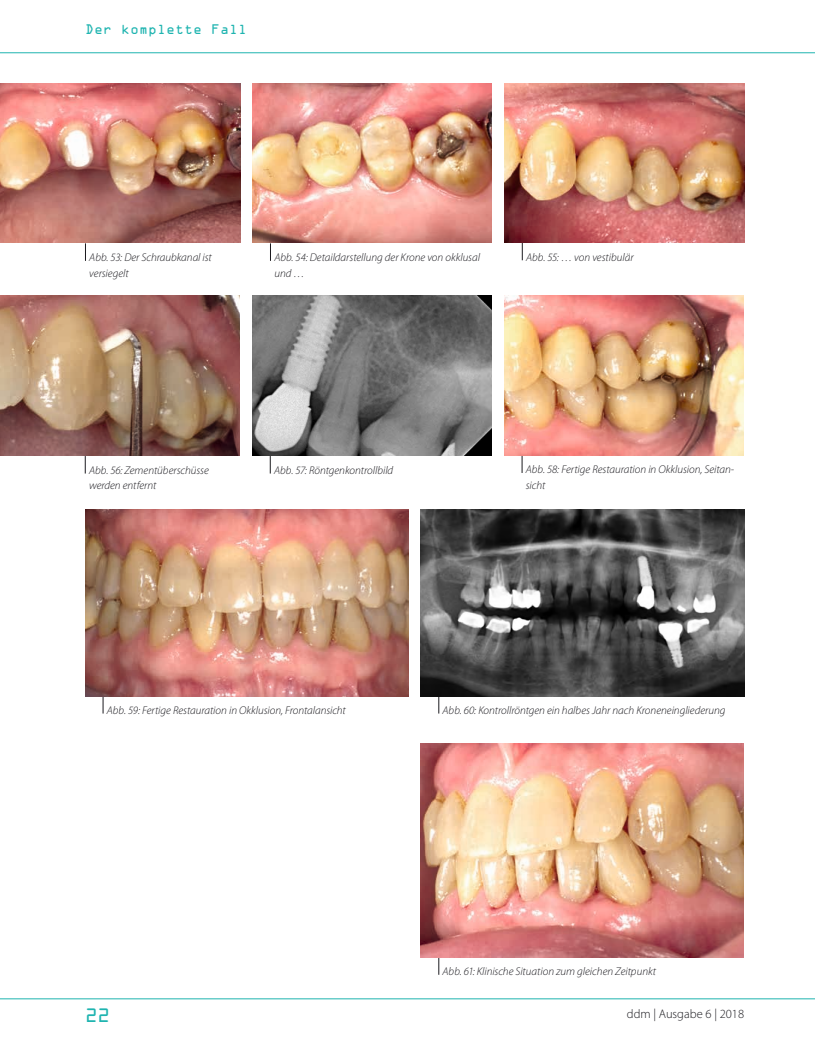
<style>
.page{position:relative;width:815px;height:1063px;background:#fff}
.page>*{position:absolute;margin:0;border:0;box-sizing:border-box;transform-origin:0 0}
.t1{font:17.5px "OCRA Std";color:#1fb4b0}
.t2{font:300 12.5px "Myriad Pro";color:#1b1a1f}
.t3{font:12.5px "OCRA Std";color:#1fb4b0}
.t4{font:italic 300 11.25px/15.6px "Myriad Pro";color:#1b1a1f}
</style>
<div class="page">
<hr style="left:0;top:52px;width:815px;height:1px;background:#1fb4b0">
<hr style="left:0;top:998px;width:815px;height:1px;background:#1fb4b0">
<svg style="left:270px;top:243px;width:1px;height:18px"></svg>
<svg style="left:270px;top:456px;width:1px;height:18px"></svg>
<svg style="left:438px;top:696px;width:1px;height:18px"></svg>
<svg style="left:85px;top:243px;width:1px;height:18px"></svg>
<svg style="left:85px;top:456px;width:1px;height:18px"></svg>
<svg style="left:103px;top:696px;width:1px;height:18px"></svg>
<img style="left:252px;top:83px;width:240px;height:160px">
<img style="left:252px;top:296px;width:240px;height:159px">
<img style="left:421px;top:509px;width:323px;height:187px">
<img style="left:0;top:83px;width:240px;height:160px">
<img style="left:0;top:296px;width:240px;height:159px">
<img style="left:86px;top:509px;width:322px;height:187px">
<svg style="left:522px;top:243px;width:1px;height:17px"></svg>
<svg style="left:522px;top:455px;width:1px;height:18px"></svg>
<svg style="left:438px;top:957px;width:1px;height:18px"></svg>
<img style="left:505px;top:83px;width:239px;height:160px">
<img style="left:504px;top:296px;width:240px;height:159px">
<img style="left:421px;top:743px;width:322px;height:214px">
<p class="t3" style="left:85px;top:23px;width:164px">Der komplette Fall</p>
<p class="t4" style="left:89px;top:250px;width:124px">Abb. 53: Der Schraubkanal ist versiegelt</p>
<p class="t4" style="left:274px;top:250px;width:207px">Abb. 54: Detaildarstellung der Krone von okklusal und …</p>
<p class="t4" style="left:526px;top:249px;width:109px">Abb. 55: … von vestibulär</p>
<p class="t4" style="left:89px;top:462px;width:121px">Abb. 56: Zementüberschüsse werden entfernt</p>
<p class="t4" style="left:274px;top:462px;width:121px">Abb. 57: Röntgenkontrollbild</p>
<p class="t4" style="left:526px;top:462px;width:210px">Abb. 58: Fertige Restauration in Okklusion, Seitan&shy;sicht</p>
<p class="t4" style="left:107px;top:702px;width:241px">Abb. 59: Fertige Restauration in Okklusion, Frontalansicht</p>
<p class="t4" style="left:443px;top:702px;width:284px">Abb. 60: Kontrollröntgen ein halbes Jahr nach Kroneneingliederung</p>
<p class="t4" style="left:443px;top:963px;width:215px">Abb. 61: Klinische Situation zum gleichen Zeitpunkt</p>
<h1 class="t1" style="left:85px;top:1008px;width:27px">22</h1>
<p class="t2" style="left:627px;top:1006px;width:119px">ddm | Ausgabe 6 | 2018</p>
</div>
